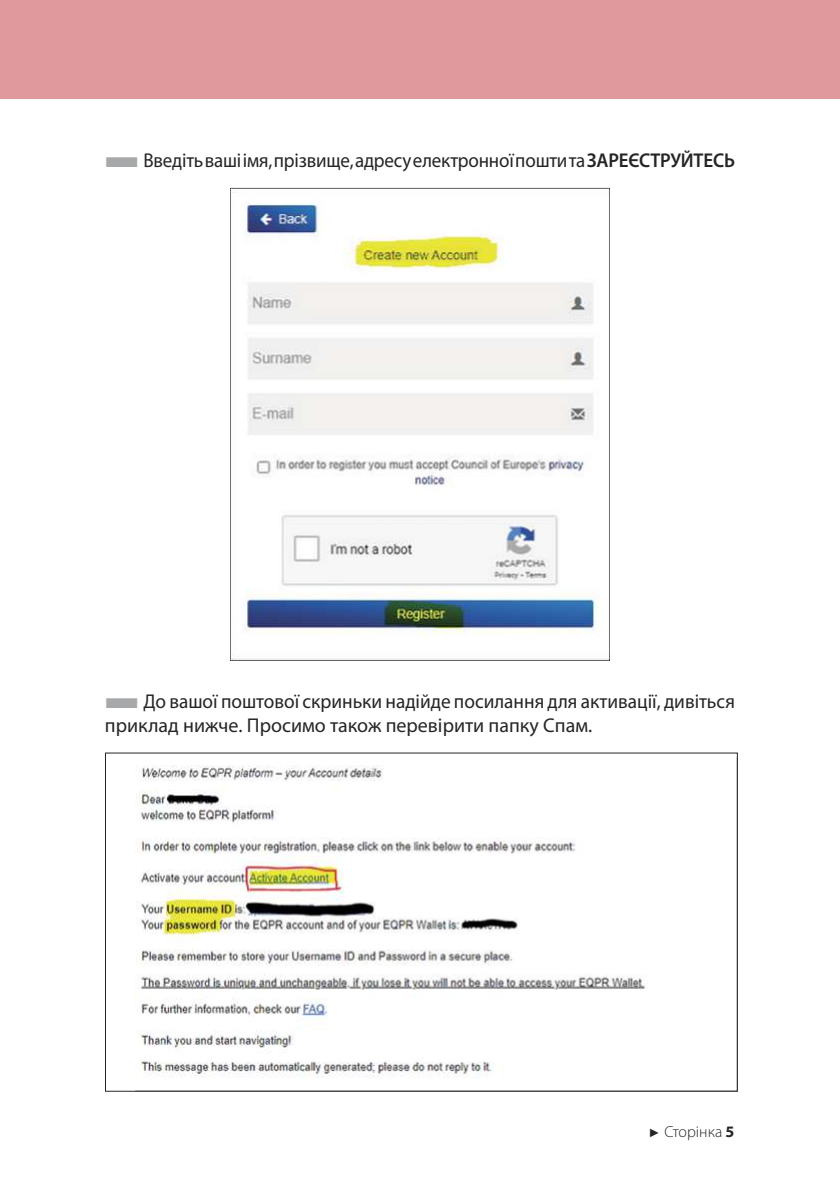
<style>
.page{position:relative;width:840px;height:1191px;background:#fff}
.page>*{position:absolute;margin:0;border:0;box-sizing:border-box;transform-origin:0 0}
.t1{font:20px/24px "Myriad Pro";color:#272425}
.t2{font:20px "Myriad Pro";color:#272425;scale:.95 1}
.t3{font:300 16px "Myriad Pro";color:#272425}
.s1{color:#a6a8aa}
.s2{font-weight:600}
.s3{font-family:"Arial";font-weight:400;font-size:12px}
.s4{font-weight:700}
</style>
<div class="page">
<img style="left:231px;top:188px;width:377px;height:472px">
<svg style="left:135px;top:757px;width:602px;height:334px"></svg>
<div style="left:0;top:0;width:839px;height:99px;background:#e09a9d"></div>
<p class="t2" style="left:105px;top:153px;width:664px"><span class="s1">■</span>Введіть ваші імя, прізвище, адресу електронної пошти та <span class="s2">ЗАРЕЄСТРУЙТЕСЬ</span></p>
<p class="t1" style="left:105px;top:690px;width:631px"><span class="s1">■</span>До вашої поштової скриньки надійде посилання для активації, дивіться приклад нижче. Просимо також перевірити папку Спам.</p>
<p class="t3" style="left:648px;top:1121px;width:87px"><span class="s3">►</span> Сторінка <span class="s4">5</span></p>
</div>
